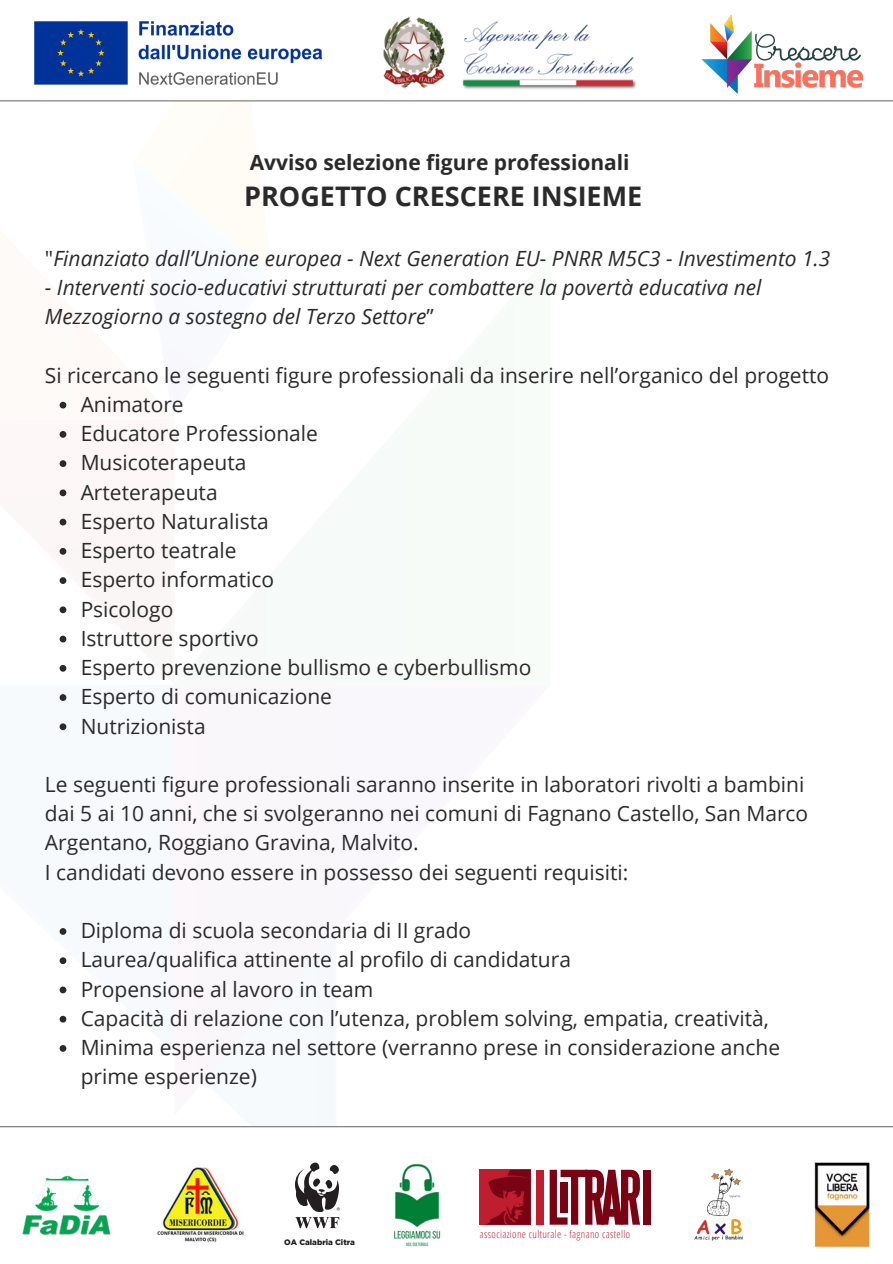
<style>
.page{position:relative;width:893px;height:1264px;background:#fff}
.page>*{position:absolute;margin:0;border:0;box-sizing:border-box;transform-origin:0 0}
.t1{font:700 27px "Open Sans";color:#2a2a2b}
.t2{font:21px/29.2px "Open Sans";color:#2a2a2b}
.t3{font:italic 21px/29.2px "Open Sans";color:#2a2a2b}
.t4{font:700 21px "Open Sans";color:#2a2a2b}
.t5{font:300 10.5px "Open Sans Condensed";letter-spacing:.035em;color:#be1e2d}
.t6{font:900 7.95px "Gotham";color:#231f20}
.s1{font-style:normal}
</style>
<div class="page">
<img style="left:393px;top:1164px;width:48px;height:83px">
<div style="left:480px;top:1169px;width:50px;height:55px;background:#be1e2d"></div>
<svg style="left:487px;top:1169px;width:43px;height:55px"></svg>
<div style="left:536px;top:1169px;width:8px;height:55px;background:#be1e2d"></div>
<svg style="left:549px;top:1169px;width:91px;height:55px"></svg>
<div style="left:643px;top:1169px;width:7px;height:55px;background:#7a0313"></div>
<img style="left:22px;top:1175px;width:89px;height:60px">
<img style="left:157px;top:1167px;width:87px;height:76px">
<svg style="left:295px;top:1217px;width:44px;height:11px"></svg>
<svg style="left:295px;top:1162px;width:45px;height:49px"></svg>
<img style="left:814px;top:1162px;width:56px;height:84px">
<img style="left:694px;top:1168px;width:49px;height:73px">
<hr style="left:0;top:1126px;width:892px;height:1px;background:#737373">
<hr style="left:0;top:100px;width:892px;height:1px;background:#737373">
<img style="left:383px;top:17px;width:254px;height:72px">
<img style="left:34px;top:21px;width:289px;height:64px">
<img style="left:701px;top:15px;width:162px;height:79px">
<svg style="left:60px;top:402px;width:6px;height:6px"></svg>
<svg style="left:60px;top:431px;width:6px;height:7px"></svg>
<svg style="left:60px;top:460px;width:6px;height:7px"></svg>
<svg style="left:60px;top:489px;width:6px;height:7px"></svg>
<svg style="left:60px;top:518px;width:6px;height:7px"></svg>
<svg style="left:60px;top:548px;width:6px;height:6px"></svg>
<svg style="left:60px;top:577px;width:6px;height:7px"></svg>
<svg style="left:60px;top:606px;width:6px;height:7px"></svg>
<svg style="left:60px;top:635px;width:6px;height:7px"></svg>
<svg style="left:60px;top:665px;width:6px;height:6px"></svg>
<svg style="left:60px;top:694px;width:6px;height:7px"></svg>
<svg style="left:60px;top:723px;width:6px;height:7px"></svg>
<svg style="left:60px;top:928px;width:6px;height:6px"></svg>
<svg style="left:60px;top:957px;width:6px;height:7px"></svg>
<svg style="left:60px;top:986px;width:6px;height:7px"></svg>
<svg style="left:60px;top:1015px;width:6px;height:7px"></svg>
<svg style="left:60px;top:1045px;width:6px;height:6px"></svg>
<p class="t4" style="left:250px;top:148px;width:381px">Avviso selezione figure professionali</p>
<p class="t1" style="left:244px;top:177px;width:399px">PROGETTO CRESCERE INSIEME</p>
<p class="t3" style="left:45px;top:243px;width:786px"><span class="s1">"</span>Finanziato dall’Unione europea - Next Generation EU- PNRR M5C3 - Investimento 1.3</p>
<p class="t3" style="left:45px;top:272px;width:718px">- Interventi socio-educativi strutturati per combattere la povertà educativa nel<br>Mezzogiorno a sostegno del Terzo Settore<span class="s1">”</span></p>
<p class="t2" style="left:45px;top:360px;width:785px">Si ricercano le seguenti figure professionali da inserire nell’organico del progetto</p>
<p class="t2" style="left:81px;top:389px;width:105px">Animatore</p>
<p class="t2" style="left:81px;top:418px;width:239px">Educatore Professionale</p>
<p class="t2" style="left:81px;top:447px;width:167px">Musicoterapeuta</p>
<p class="t2" style="left:81px;top:477px;width:138px">Arteterapeuta</p>
<p class="t2" style="left:81px;top:506px;width:190px">Esperto Naturalista</p>
<p class="t2" style="left:81px;top:535px;width:157px">Esperto teatrale</p>
<p class="t2" style="left:81px;top:564px;width:195px">Esperto informatico</p>
<p class="t2" style="left:81px;top:594px;width:94px">Psicologo</p>
<p class="t2" style="left:81px;top:623px;width:179px">Istruttore sportivo</p>
<p class="t2" style="left:81px;top:652px;width:452px">Esperto prevenzione bullismo e cyberbullismo</p>
<p class="t2" style="left:81px;top:681px;width:253px">Esperto di comunicazione</p>
<p class="t2" style="left:81px;top:710px;width:126px">Nutrizionista</p>
<p class="t2" style="left:45px;top:769px;width:764px">Le seguenti figure professionali saranno inserite in laboratori rivolti a bambini dai 5 ai 10 anni, che si svolgeranno nei comuni di Fagnano Castello, San Marco<br>Argentano, Roggiano Gravina, Malvito.</p>
<p class="t2" style="left:45px;top:857px;width:584px">I candidati devono essere in possesso dei seguenti requisiti:</p>
<p class="t2" style="left:81px;top:915px;width:392px">Diploma di scuola secondaria di II grado</p>
<p class="t2" style="left:81px;top:944px;width:492px">Laurea/qualifica attinente al profilo di candidatura</p>
<p class="t2" style="left:81px;top:973px;width:294px">Propensione al lavoro in team</p>
<p class="t2" style="left:81px;top:1003px;width:689px">Capacità di relazione con l’utenza, problem solving, empatia, creatività,</p>
<p class="t2" style="left:81px;top:1032px;width:701px">Minima esperienza nel settore (verranno prese in considerazione anche prime esperienze)</p>
<p class="t6" style="left:284px;top:1237px;width:72px">OA Calabria Citra</p>
<p class="t5" style="left:480px;top:1227px;width:152px">associazione culturale - fagnano castello</p>
</div>
